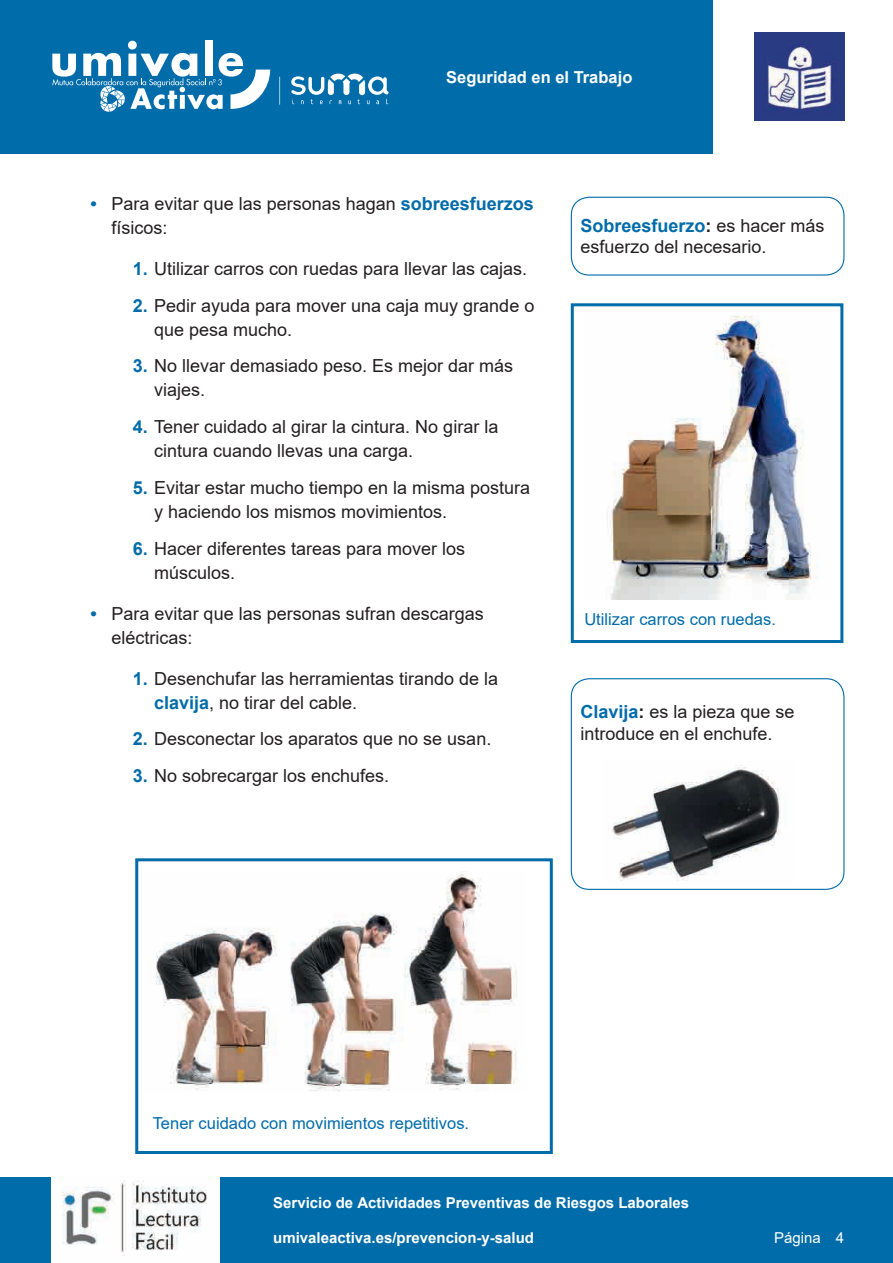
<style>
.page{position:relative;width:893px;height:1263px;background:#fff}
.page>*{position:absolute;margin:0;border:0;box-sizing:border-box;transform-origin:0 0}
.t1{font:18px/24px "Arial";color:#231f20}
.t2{font:16.5px "Arial";color:#006ca9}
.t3{font:700 16.5px "Arial";color:#fff}
.t4{font:700 15px "Arial";color:#fff}
.t5{font:15px "Arial";color:#fff}
.s1{font-weight:700;color:#006ca9}
.s2{font-weight:700}
</style>
<div class="page">
<div style="left:0;top:1178px;width:893px;height:85px;background:#006ca9"></div>
<div style="left:0;top:0;width:713px;height:153px;background:#006ca9"></div>
<img style="left:755px;top:32px;width:89px;height:89px">
<img style="left:51px;top:1178px;width:168px;height:85px">
<div style="left:571px;top:197px;width:273px;height:79px;border:1px solid #006ca9;border-radius:18px"></div>
<div style="left:571px;top:678px;width:273px;height:212px;border:1px solid #006ca9;border-radius:18px"></div>
<img style="left:612px;top:765px;width:169px;height:116px">
<img style="left:156px;top:872px;width:361px;height:219px">
<img style="left:607px;top:315px;width:211px;height:285px">
<div style="left:571px;top:303px;width:272px;height:340px;border:3px solid #006ca9"></div>
<div style="left:135px;top:858px;width:418px;height:296px;border:3px solid #006ca9"></div>
<svg style="left:291px;top:74px;width:97px;height:30px"></svg>
<svg style="left:279px;top:77px;width:1px;height:28px"></svg>
<div style="left:205px;top:40px;width:8px;height:36px;background:#fff"></div>
<svg style="left:52px;top:41px;width:218px;height:71px"></svg>
<p class="t3" style="left:446px;top:65px;width:188px">Seguridad en el Trabajo</p>
<p class="t1" style="left:112px;top:191px;width:424px;text-indent:-21px"><span class="s1">•</span> Para evitar que las personas hagan <span class="s1">sobreesfuerzos </span>físicos:</p>
<p class="t1" style="left:133px;top:256px;width:396px"><span class="s1">1.</span> Utilizar carros con ruedas para llevar las cajas.</p>
<p class="t1" style="left:154px;top:293px;width:382px;text-indent:-21px"><span class="s1">2.</span> Pedir ayuda para mover una caja muy grande o que pesa mucho.</p>
<p class="t1" style="left:154px;top:354px;width:361px;text-indent:-21px"><span class="s1">3.</span> No llevar demasiado peso. Es mejor dar más viajes.</p>
<p class="t1" style="left:154px;top:415px;width:346px;text-indent:-21px"><span class="s1">4.</span> Tener cuidado al girar la cintura. No girar la cintura cuando llevas una carga.</p>
<p class="t1" style="left:154px;top:475px;width:378px;text-indent:-21px"><span class="s1">5.</span> Evitar estar mucho tiempo en la misma postura y haciendo los mismos movimientos.</p>
<p class="t1" style="left:154px;top:536px;width:313px;text-indent:-21px"><span class="s1">6.</span> Hacer diferentes tareas para mover los músculos.</p>
<p class="t1" style="left:112px;top:601px;width:374px;text-indent:-21px"><span class="s1">•</span> Para evitar que las personas sufran descargas eléctricas:</p>
<p class="t1" style="left:154px;top:666px;width:346px;text-indent:-21px"><span class="s1">1.</span> Desenchufar las herramientas tirando de la <span class="s1">clavija</span>, no tirar del cable.</p>
<p class="t1" style="left:133px;top:727px;width:360px"><span class="s1">2.</span> Desconectar los aparatos que no se usan.</p>
<p class="t1" style="left:133px;top:764px;width:258px"><span class="s1">3.</span> No sobrecargar los enchufes.</p>
<p class="t1" style="left:580px;top:215px;width:246px;line-height:21.6px"><span class="s1">Sobreesfuerzo</span><span class="s2">:</span> es hacer más esfuerzo del necesario.</p>
<p class="t2" style="left:584px;top:607px;width:193px">Utilizar carros con ruedas.</p>
<p class="t1" style="left:580px;top:701px;width:216px;line-height:21.6px"><span class="s1">Clavija</span><span class="s2">:</span> es la pieza que se introduce en el enchufe.</p>
<p class="t2" style="left:153px;top:1112px;width:318px">Tener cuidado con movimientos repetitivos.</p>
<p class="t4" style="left:273px;top:1192px;width:418px">Servicio de Actividades Preventivas de Riesgos Laborales</p>
<p class="t4" style="left:273px;top:1227px;width:262px">umivaleactiva.es/prevencion-y-salud</p>
<p class="t5" style="left:774px;top:1227px;width:72px">Página 4</p>
</div>
